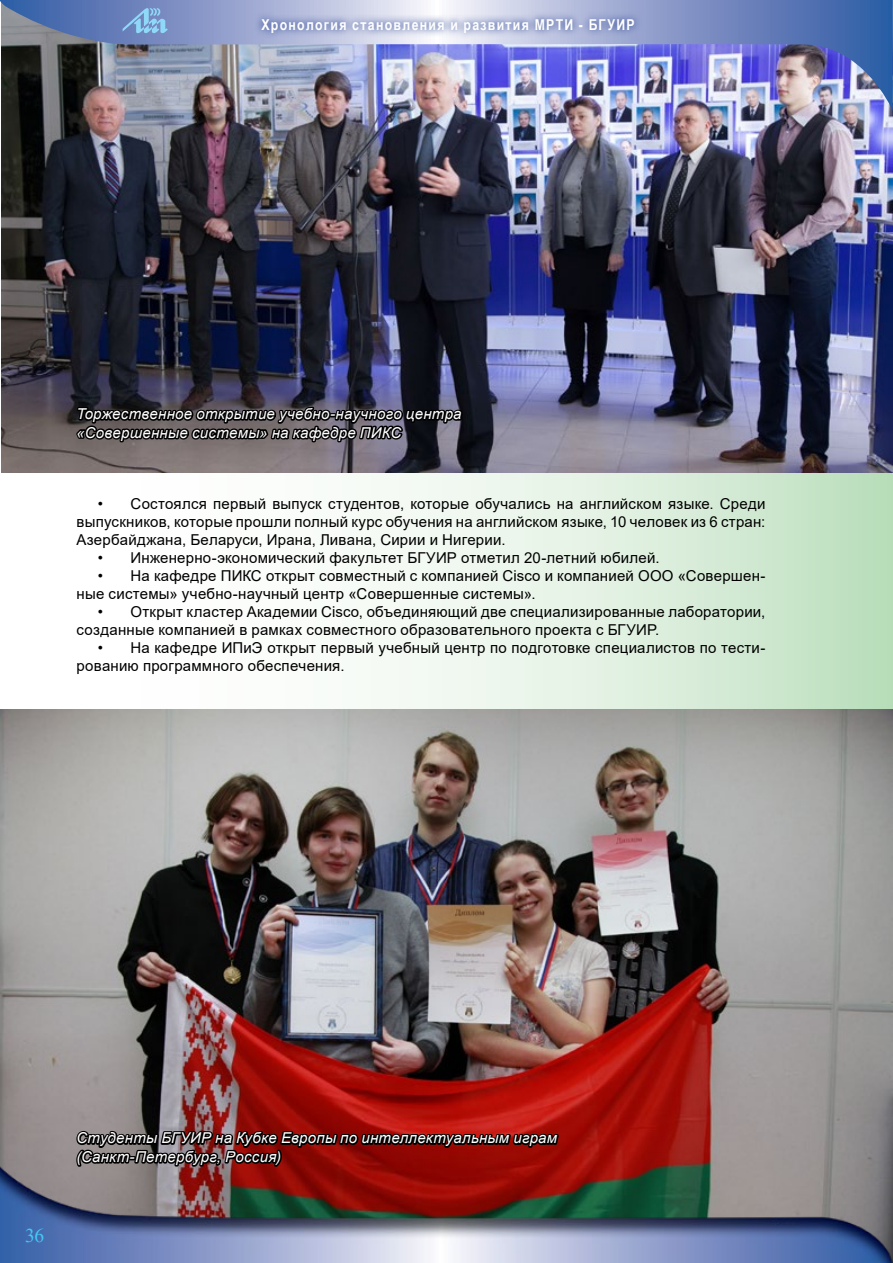
<style>
.page{position:relative;width:893px;height:1263px;background:#fff}
.page>*{position:absolute;margin:0;border:0;box-sizing:border-box;transform-origin:0 0}
.t1{font:19.5px "Times New Roman";color:#44c8f5}
.t2{font:15px/18px "Arial";letter-spacing:.015em;color:#000}
.t3{font:italic 15px/18.8px "Arial";letter-spacing:.02em;color:#fff}
.t4{font:700 15px "Arial Narrow";letter-spacing:.085em;color:#fff}
</style>
<div class="page">
<svg style="left:1px;top:472px;width:892px;height:237px"></svg>
<img style="left:0;top:709px;width:893px;height:435px">
<img style="left:1px;top:111px;width:892px;height:361px">
<svg style="left:74px;top:405px;width:391px;height:53px;background:#444044"></svg>
<svg style="left:74px;top:1118px;width:489px;height:26px;background:#69201e"></svg>
<img style="left:0;top:0;width:892px;height:111px">
<svg style="left:892px;top:0;width:1px;height:111px"></svg>
<img style="left:0;top:1144px;width:893px;height:119px">
<svg style="left:123px;top:7px;width:45px;height:26px"></svg>
<svg style="left:254px;top:12px;width:388px;height:29px;background:#b3bbda"></svg>
<p class="t4" style="left:261px;top:13px;width:375px">Хронология становления и развития МРТИ - БГУИР</p>
<p class="t3" style="left:77px;top:405px;width:387px">Торжественное открытие учебно-научного центра «Совершенные системы» на кафедре ПИКС</p>
<p class="t2" style="left:77px;top:495px;width:690px;text-align:justify;text-indent:21px">• Состоялся первый выпуск студентов, которые обучались на английском языке. Среди выпускников, которые прошли полный курс обучения на английском языке, 10 человек из 6 стран:<br>Азербайджана, Беларуси, Ирана, Ливана, Сирии и Нигерии.</p>
<p class="t2" style="left:98px;top:549px;width:563px">• Инженерно-экономический факультет БГУИР отметил 20-летний юбилей.</p>
<p class="t2" style="left:77px;top:567px;width:690px;text-indent:21px">• На кафедре ПИКС открыт совместный с компанией Cisco и компанией ООО «Совершен&shy;ные системы» учебно-научный центр «Совершенные системы».</p>
<p class="t2" style="left:77px;top:603px;width:690px;text-indent:21px">• Открыт кластер Академии Cisco, объединяющий две специализированные лаборатории, созданные компанией в рамках совместного образовательного проекта с БГУИР.</p>
<p class="t2" style="left:77px;top:639px;width:690px;text-indent:21px">• На кафедре ИПиЭ открыт первый учебный центр по подготовке специалистов по тести&shy;рованию программного обеспечения.</p>
<h1 class="t1" style="left:25px;top:1222px;width:20px">36</h1>
<p class="t3" style="left:77px;top:1129px;width:482px">Студенты БГУИР на Кубке Европы по интеллектуальным играм (Санкт-Петербург, Россия)</p>
</div>
